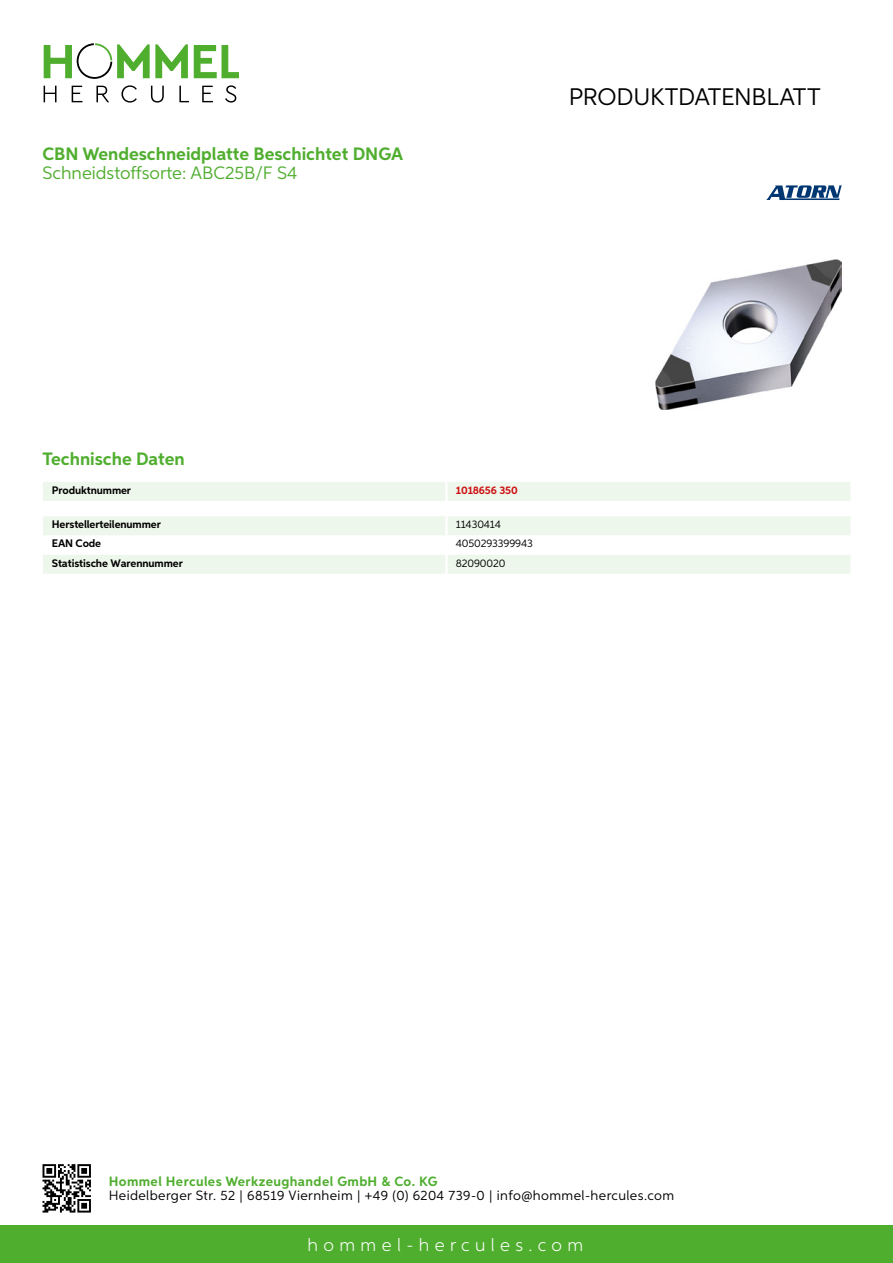
<style>
.page{position:relative;width:893px;height:1263px;background:#fff}
.page>*{position:absolute;margin:0;border:0;box-sizing:border-box;transform-origin:0 0}
.t1{font:24px "Aspira";letter-spacing:-.01em;color:#000}
.t2{font:700 18px "Aspira";color:#50ae2f}
.t3{font:18px "Aspira";color:#50ae2f}
.t4{font:300 18px "Aspira";letter-spacing:.3em;color:#fff}
.t5{font:13.5px "Aspira";letter-spacing:.03em;color:#000}
.t6{font:700 13.5px "Aspira";letter-spacing:.03em;color:#50ae2f}
.t7{font:700 10.95px "Aspira";letter-spacing:-.01em;color:#000}
.t8{font:10.95px "Aspira";letter-spacing:-.01em;color:#000}
.t9{font:700 10.95px "Aspira";letter-spacing:-.01em;color:#cd1013}
</style>
<div class="page">
<div style="left:0;top:1226px;width:893px;height:37px;background:#50ae2f"></div>
<svg style="left:43px;top:1164px;width:48px;height:48px"></svg>
<svg style="left:194px;top:45px;width:45px;height:33px"></svg>
<svg style="left:44px;top:43px;width:144px;height:36px"></svg>
<svg style="left:44px;top:86px;width:13px;height:16px"></svg>
<svg style="left:72px;top:86px;width:10px;height:16px"></svg>
<svg style="left:96px;top:86px;width:13px;height:16px"></svg>
<svg style="left:121px;top:85px;width:16px;height:18px"></svg>
<svg style="left:151px;top:86px;width:13px;height:17px"></svg>
<svg style="left:179px;top:86px;width:10px;height:16px"></svg>
<svg style="left:202px;top:86px;width:11px;height:16px"></svg>
<svg style="left:225px;top:85px;width:11px;height:18px"></svg>
<div style="left:43px;top:482px;width:807px;height:19px;background:#eef7eb"></div>
<hr style="left:445px;top:482px;width:3px;height:19px;background:#fff">
<svg style="left:43px;top:516px;width:807px;height:58px"></svg>
<hr style="left:445px;top:555px;width:3px;height:19px;background:#fff">
<img style="left:655px;top:259px;width:187px;height:150px">
<svg style="left:766px;top:185px;width:76px;height:15px"></svg>
<h2 class="t2" style="left:43px;top:142px;width:362px">CBN Wendeschneidplatte Beschichtet DNGA</h2>
<h2 class="t3" style="left:43px;top:162px;width:256px">Schneidstoffsorte: ABC25B/F S4</h2>
<h1 class="t1" style="left:569px;top:82px;width:253px">Produktdatenblatt</h1>
<h2 class="t2" style="left:43px;top:448px;width:144px">Technische Daten</h2>
<p class="t7" style="left:52px;top:483px;width:81px">Produktnummer</p>
<p class="t9" style="left:456px;top:483px;width:63px">1018656 350</p>
<p class="t7" style="left:52px;top:518px;width:111px">Herstellerteilenummer</p>
<p class="t8" style="left:456px;top:518px;width:47px">11430414</p>
<p class="t7" style="left:52px;top:537px;width:51px">EAN Code</p>
<p class="t8" style="left:456px;top:537px;width:79px">4050293399943</p>
<p class="t7" style="left:52px;top:556px;width:132px">Statistische Warennummer</p>
<p class="t8" style="left:456px;top:556px;width:51px">82090020</p>
<p class="t6" style="left:109px;top:1172px;width:330px">Hommel Hercules Werkzeughandel GmbH &amp; Co. KG</p>
<p class="t5" style="left:109px;top:1187px;width:567px">Heidelberger Str. 52 | 68519 Viernheim | +49 (0) 6204 739-0 | info@hommel-hercules.com</p>
<h2 class="t4" style="left:307px;top:1234px;width:277px">hommel-hercules.com</h2>
</div>
